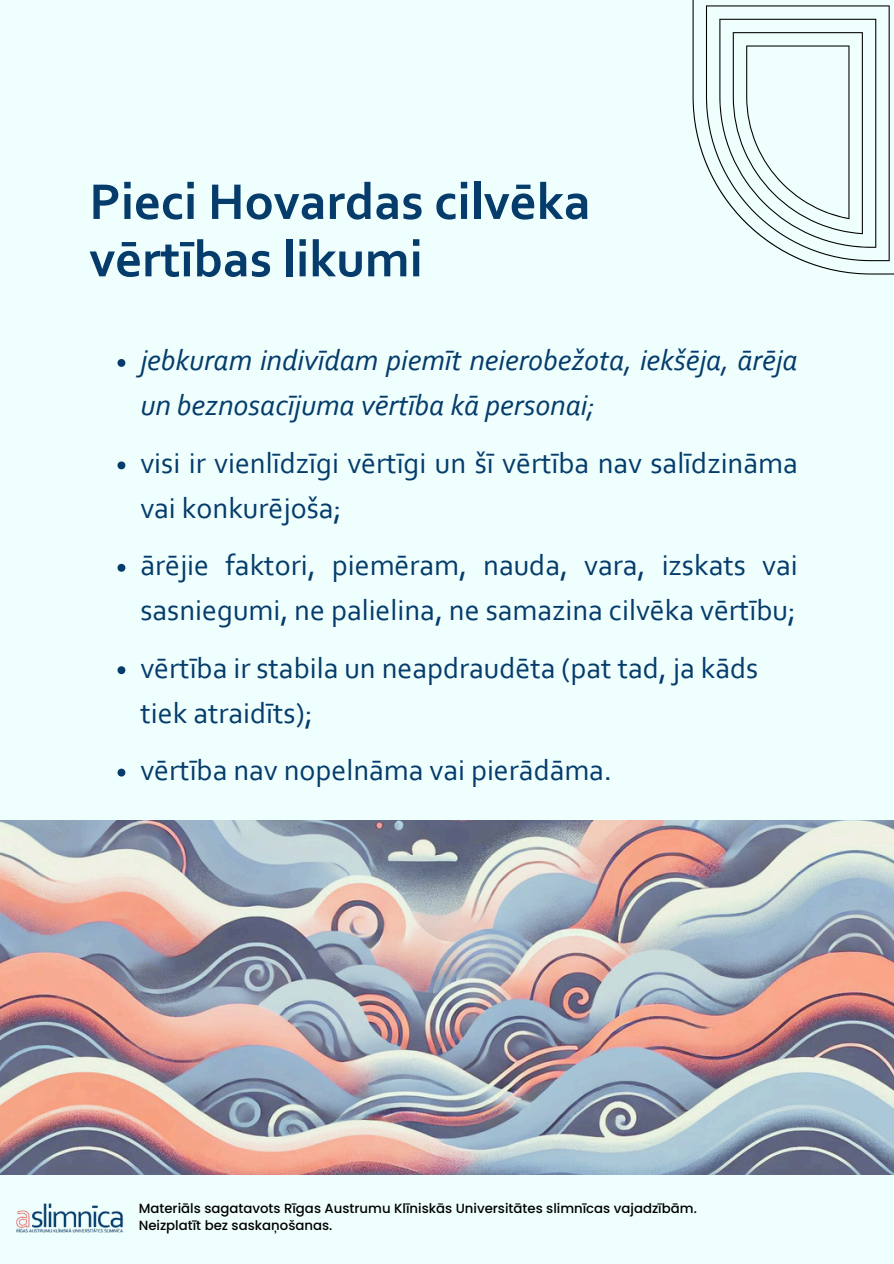
<style>
.page{position:relative;width:894px;height:1264px;background:#fff}
.page>*{position:absolute;margin:0;border:0;box-sizing:border-box;transform-origin:0 0}
.t1{font:700 52.5px/57.3px "Corbel";color:#053c6b}
.t2{font:30px/45px "Corbel";color:#053c6b}
.t3{font:italic 30px/45px "Corbel";color:#053c6b}
.t4{font:500 13.35px "Poppins";color:#000}
</style>
<div class="page">
<div style="left:0;top:0;width:893px;height:1263px;background:#effffe"></div>
<img style="left:16px;top:1203px;width:108px;height:30px">
<svg style="left:117px;top:359px;width:8px;height:8px"></svg>
<svg style="left:117px;top:461px;width:8px;height:8px"></svg>
<svg style="left:117px;top:564px;width:8px;height:7px"></svg>
<svg style="left:117px;top:666px;width:8px;height:8px"></svg>
<svg style="left:117px;top:768px;width:8px;height:8px"></svg>
<img style="left:0;top:820px;width:893px;height:354px">
<svg style="left:692px;top:0;width:201px;height:274px"></svg>
<svg style="left:705px;top:5px;width:184px;height:256px"></svg>
<svg style="left:719px;top:19px;width:157px;height:229px"></svg>
<h1 class="t1" style="left:89px;top:177px;width:502px">Pieci Hovardas cilvēka vērtības likumi</h1>
<p class="t3" style="left:140px;top:340px;width:658px">jebkuram indivīdam piemīt neierobežota, iekšēja, ārēja un beznosacījuma vērtība kā personai;</p>
<p class="t2" style="left:140px;top:443px;width:658px">visi ir vienlīdzīgi vērtīgi un šī vērtība nav salīdzināma vai konkurējoša;</p>
<p class="t2" style="left:140px;top:545px;width:658px">ārējie faktori, piemēram, nauda, vara, izskats vai sasniegumi, ne palielina, ne samazina cilvēka vērtību;</p>
<p class="t2" style="left:140px;top:647px;width:619px">vērtība ir stabila un neapdraudēta (pat tad, ja kāds tiek atraidīts);</p>
<p class="t2" style="left:140px;top:750px;width:473px">vērtība nav nopelnāma vai pierādāma.</p>
<p class="t4" style="left:139px;top:1198px;width:559px">Materiāls sagatavots Rīgas Austrumu Klīniskās Universitātes slimnīcas vajadzībām.</p>
<p class="t4" style="left:139px;top:1216px;width:195px">Neizplatīt bez saskaņošanas.</p>
</div>
